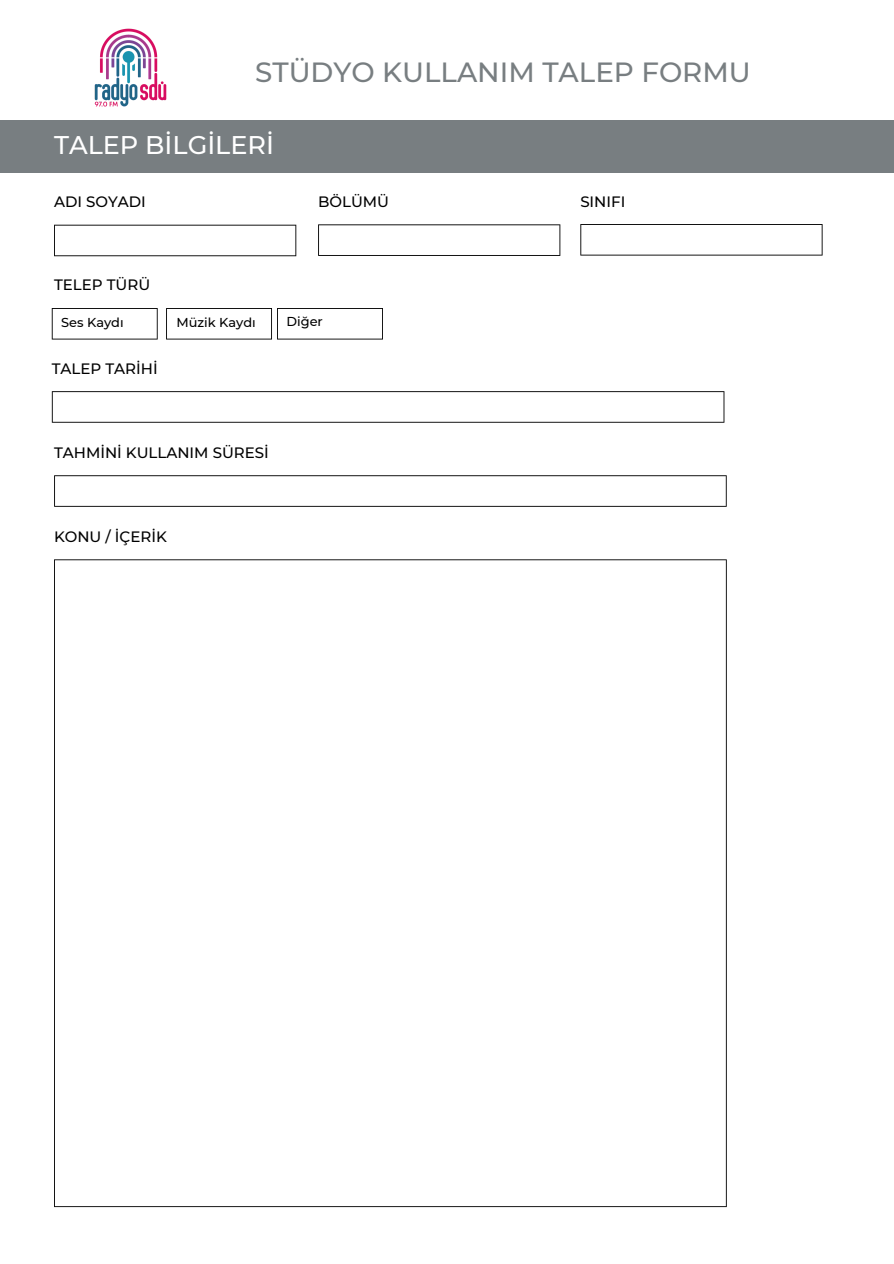
<style>
.page{position:relative;width:894px;height:1264px;background:#fff}
.page>*{position:absolute;margin:0;border:0;box-sizing:border-box;transform-origin:0 0}
.t1{font:500 27.75px "Montserrat";color:#787e81}
.t2{font:500 25.5px "Montserrat";color:#fff}
.t3{font:500 15px "Montserrat";color:#000}
.t4{font:500 12.9px "Montserrat";color:#000}
</style>
<div class="page">
<svg style="left:54px;top:225px;width:242px;height:31px"></svg>
<div style="left:0;top:120px;width:893px;height:52px;background:#787e81"></div>
<svg style="left:52px;top:308px;width:106px;height:31px"></svg>
<img style="left:94px;top:28px;width:73px;height:79px">
<svg style="left:166px;top:308px;width:217px;height:31px"></svg>
<svg style="left:52px;top:391px;width:672px;height:32px"></svg>
<svg style="left:54px;top:559px;width:672px;height:647px"></svg>
<svg style="left:318px;top:224px;width:242px;height:32px"></svg>
<svg style="left:580px;top:224px;width:242px;height:31px"></svg>
<svg style="left:54px;top:475px;width:672px;height:32px"></svg>
<h1 class="t1" style="left:255px;top:55px;width:497px">STÜDYO KULLANIM TALEP FORMU</h1>
<h2 class="t2" style="left:54px;top:130px;width:221px">TALEP BİLGİLERİ</h2>
<p class="t3" style="left:54px;top:193px;width:93px">ADI SOYADI</p>
<p class="t3" style="left:318px;top:192px;width:72px">BÖLÜMÜ</p>
<p class="t3" style="left:580px;top:192px;width:46px">SINIFI</p>
<p class="t3" style="left:54px;top:276px;width:98px">TELEP TÜRÜ</p>
<p class="t4" style="left:61px;top:314px;width:64px">Ses Kaydı</p>
<p class="t4" style="left:176px;top:314px;width:81px">Müzi k Kaydı</p>
<p class="t3" style="left:52px;top:359px;width:107px">TALEP TARİHİ</p>
<p class="t4" style="left:286px;top:314px;width:38px">Diğer</p>
<p class="t3" style="left:54px;top:443px;width:216px">TAHMİNİ KULLANIM SÜRESİ</p>
<p class="t3" style="left:54px;top:527px;width:114px">KONU / İÇERİK</p>
</div>
